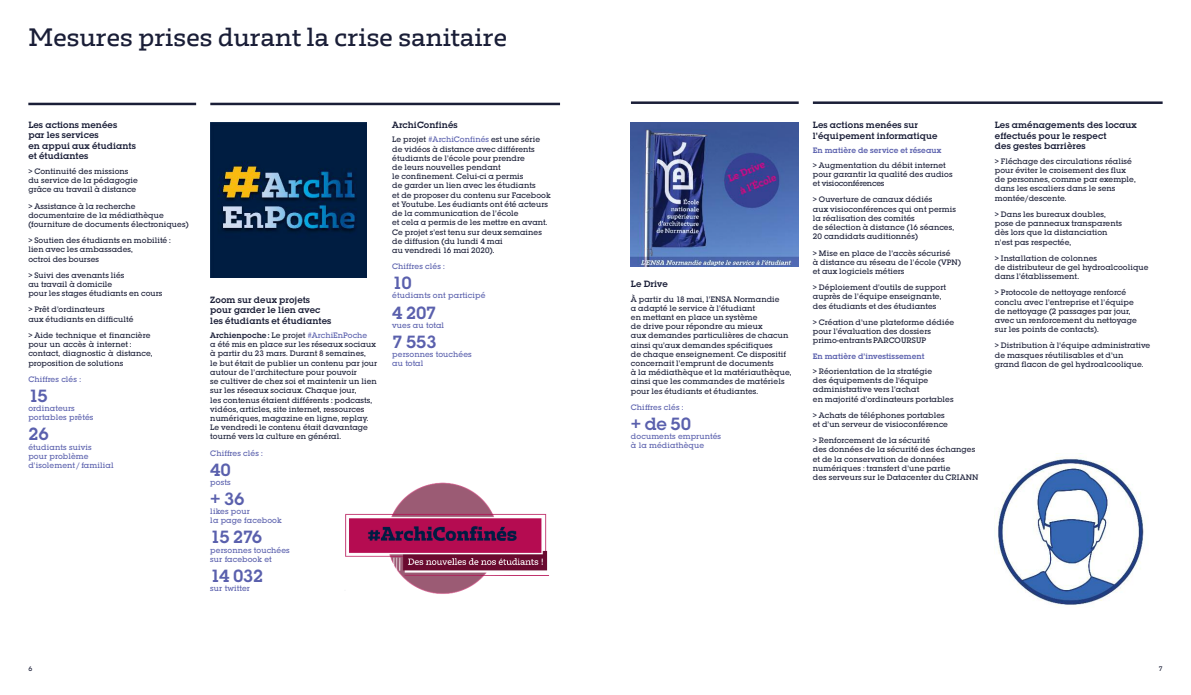
<style>
.page{position:relative;width:1191px;height:695px;background:#fff}
.page>*{position:absolute;margin:0;border:0;box-sizing:border-box;transform-origin:0 0}
.t1{font:500 22px "Irma Text Slab Std";letter-spacing:.01em;color:#1a1e37}
.t2{font:600 18.5px "Lubalin Graph Itc T";letter-spacing:-.015em;color:#5a60ad}
.t3{font:600 9.5px/10.5px "Lubalin Graph Itc T";letter-spacing:.01em;color:#1a1e37}
.t4{font:500 8.2px/9.2px "Lubalin Graph Itc T";letter-spacing:.01em;color:#1a1e37}
.t5{font:500 8.2px/9.2px "Lubalin Graph Itc T";letter-spacing:.015em;color:#5a60ad}
.t6{font:600 8.2px "Lubalin Graph Itc T";letter-spacing:.01em;color:#5a60ad}
.t7{font:500 7px "Lubalin Graph Itc T";color:#1a1e37}
.s1{font-weight:600}
.s2{color:#5a60ad}
</style>
<div class="page">
<hr style="left:28px;top:103px;width:168px;height:2px;background:#1a1e37">
<hr style="left:210px;top:103px;width:350px;height:2px;background:#1a1e37">
<hr style="left:631px;top:101px;width:167px;height:3px;background:#1a1e37">
<hr style="left:813px;top:101px;width:349px;height:3px;background:#1a1e37">
<img style="left:345px;top:482px;width:204px;height:112px">
<img style="left:994px;top:457px;width:151px;height:149px">
<img style="left:210px;top:122px;width:156px;height:156px">
<img style="left:631px;top:122px;width:167px;height:144px">
<h1 class="t1" style="left:28px;top:28px;width:480px">Mesures prises durant la crise sanitaire</h1>
<p class="t3" style="left:28px;top:119px;width:109px">Les actions menées<br>par les services<br>en appui aux étudiants et étudiantes</p>
<p class="t4" style="left:28px;top:166px;width:111px">&gt; Continuité des missions du service de la pédagogie grâce au travail à distance</p>
<p class="t4" style="left:28px;top:201px;width:162px">&gt; Assistance à la recherche documentaire de la médiathèque (fourniture de documents électroniques)</p>
<p class="t4" style="left:28px;top:236px;width:144px">&gt; Soutien des étudiants en mobilité : lien avec les ambassades,<br>octroi des bourses</p>
<p class="t4" style="left:28px;top:270px;width:136px">&gt; Suivi des avenants liés<br>au travail à domicile<br>pour les stages étudiants en cours</p>
<p class="t4" style="left:28px;top:305px;width:107px">&gt; Prêt d’ordinateurs<br>aux étudiants en difficulté</p>
<p class="t4" style="left:28px;top:330px;width:126px">&gt; Aide technique et financière pour un accès à internet : contact, diagnostic à distance, proposition de solutions</p>
<p class="t5" style="left:28px;top:374px;width:54px">Chiffres clés :</p>
<h2 class="t2" style="left:28px;top:384px;width:21px">15</h2>
<p class="t5" style="left:28px;top:403px;width:67px">ordinateurs portables prêtés</p>
<h2 class="t2" style="left:28px;top:423px;width:22px">26</h2>
<p class="t5" style="left:28px;top:442px;width:87px">étudiants suivis<br>pour problème d’isolement / familial</p>
<p class="t3" style="left:210px;top:294px;width:123px">Zoom sur deux projets pour garder le lien avec les étudiants et étudiantes</p>
<p class="t4" style="left:210px;top:330px;width:168px"><span class="s1">Archienpoche :</span> Le projet <span class="s2">#ArchiEnPoche<br></span>a été mis en place sur les réseaux sociaux à partir du 23 mars. Durant 8 semaines,<br>le but était de publier un contenu par jour autour de l’architecture pour pouvoir<br>se cultiver de chez soi et maintenir un lien sur les réseaux sociaux. Chaque jour,<br>les contenus étaient différents : podcasts, vidéos, articles, site internet, ressources numériques, magazine en ligne, replay.<br>Le vendredi le contenu était davantage tourné vers la culture en général.</p>
<p class="t5" style="left:210px;top:448px;width:54px">Chiffres clés :</p>
<h2 class="t2" style="left:210px;top:458px;width:22px">40</h2>
<p class="t5" style="left:210px;top:477px;width:22px">posts</p>
<h2 class="t2" style="left:210px;top:487px;width:36px">+36</h2>
<p class="t5" style="left:210px;top:506px;width:73px">likes pour<br>la page facebook</p>
<h2 class="t2" style="left:210px;top:526px;width:53px">15 276</h2>
<p class="t5" style="left:210px;top:545px;width:81px">personnes touchées sur facebook et</p>
<h2 class="t2" style="left:210px;top:564px;width:55px">14 032</h2>
<p class="t5" style="left:210px;top:583px;width:41px">sur twitter</p>
<p class="t3" style="left:392px;top:119px;width:67px">ArchiConfinés</p>
<p class="t4" style="left:392px;top:135px;width:160px">Le projet <span class="s2">#ArchiConfinés</span> est une série de vidéos à distance avec différents étudiants de l’école pour prendre<br>de leurs nouvelles pendant<br>le confinement. Celui-ci a permis<br>de garder un lien avec les étudiants<br>et de proposer du contenu sur Facebook et Youtube. Les éudiants ont été acteurs de la communication de l’école<br>et cela a permis de les mettre en avant.<br>Ce projet s’est tenu sur deux semaines de diffusion (du lundi 4 mai<br>au vendredi 16 mai 2020).</p>
<p class="t5" style="left:392px;top:262px;width:54px">Chiffres clés :</p>
<h2 class="t2" style="left:392px;top:272px;width:21px">10</h2>
<p class="t5" style="left:392px;top:291px;width:95px">étudiants ont participé</p>
<h2 class="t2" style="left:392px;top:301px;width:46px">4 207</h2>
<p class="t5" style="left:392px;top:320px;width:53px">vues au total</p>
<h2 class="t2" style="left:392px;top:330px;width:46px">7 553</h2>
<p class="t5" style="left:392px;top:349px;width:81px">personnes touchées au total</p>
<p class="t3" style="left:631px;top:278px;width:38px">Le Drive</p>
<p class="t4" style="left:631px;top:294px;width:162px">À partir du 18 mai, l’ENSA Normandie<br>a adapté le service à l’étudiant<br>en mettant en place un système<br>de drive pour répondre au mieux<br>aux demandes particulières de chacun ainsi qu’aux demandes spécifiques<br>de chaque enseignement. Ce dispositif concernait l’emprunt de documents<br>à la médiathèque et la matériauthèque, ainsi que les commandes de matériels pour les étudiants et étudiantes.</p>
<p class="t5" style="left:631px;top:402px;width:54px">Chiffres clés :</p>
<h2 class="t2" style="left:631px;top:412px;width:62px">+de50</h2>
<p class="t5" style="left:631px;top:431px;width:92px">documents empruntés à la médiathèque</p>
<p class="t3" style="left:813px;top:120px;width:126px">Les actions menées sur l’équipement informatique</p>
<p class="t6" style="left:813px;top:146px;width:130px">En matière de service et réseaux</p>
<p class="t4" style="left:813px;top:160px;width:141px">&gt; Augmentation du débit internet pour garantir la qualité des audios et visioconférences</p>
<p class="t4" style="left:813px;top:195px;width:145px">&gt; Ouverture de canaux dédiés<br>aux visioconférences qui ont permis la réalisation des comités<br>de sélection à distance (16 séances,<br>20 candidats auditionnés)</p>
<p class="t4" style="left:813px;top:248px;width:149px">&gt; Mise en place de l’accès sécurisé<br>à distance au réseau de l’école (VPN) et aux logiciels métiers</p>
<p class="t4" style="left:813px;top:283px;width:135px">&gt; Déploiement d’outils de support auprès de l’équipe enseignante, des étudiants et des étudiantes</p>
<p class="t4" style="left:813px;top:317px;width:143px">&gt; Création d’une plateforme dédiée pour l’évaluation des dossiers primo-entrants PARCOURSUP</p>
<p class="t6" style="left:813px;top:352px;width:113px">En matière d’investissement</p>
<p class="t4" style="left:813px;top:366px;width:142px">&gt; Réorientation de la stratégie<br>des équipements de l'équipe administrative vers l’achat<br>en majorité d’ordinateurs portables</p>
<p class="t4" style="left:813px;top:410px;width:137px">&gt; Achats de téléphones portables et d’un serveur de visioconférence</p>
<p class="t4" style="left:813px;top:435px;width:167px">&gt; Renforcement de la sécurité<br>des données de la sécurité des échanges et de la conservation de données numériques : transfert d’une partie<br>des serveurs sur le Datacenter du CRIANN</p>
<p class="t3" style="left:994px;top:120px;width:143px">Les aménagements des locaux effectués pour le respect<br>des gestes barrières</p>
<p class="t4" style="left:994px;top:156px;width:142px">&gt; Fléchage des circulations réalisé pour éviter le croisement des flux de personnes, comme par exemple, dans les escaliers dans le sens montée/descente.</p>
<p class="t4" style="left:994px;top:209px;width:129px">&gt; Dans les bureaux doubles, pose de panneaux transparents dès lors que la distanciation n’est pas respectée,</p>
<p class="t4" style="left:994px;top:253px;width:155px">&gt; Installation de colonnes<br>de distributeur de gel hydroalcoolique dans l’établissement.</p>
<p class="t4" style="left:994px;top:288px;width:143px">&gt; Protocole de nettoyage renforcé conclu avec l’entreprise et l’équipe de nettoyage (2 passages par jour, avec un renforcement du nettoyage sur les points de contacts).</p>
<p class="t4" style="left:994px;top:341px;width:157px">&gt; Distribution à l'équipe administrative de masques réutilisables et d’un<br>grand flacon de gel hydroalcoolique.</p>
<p class="t7" style="left:28px;top:664px;width:5px">6</p>
<p class="t7" style="left:1158px;top:664px;width:5px">7</p>
</div>
